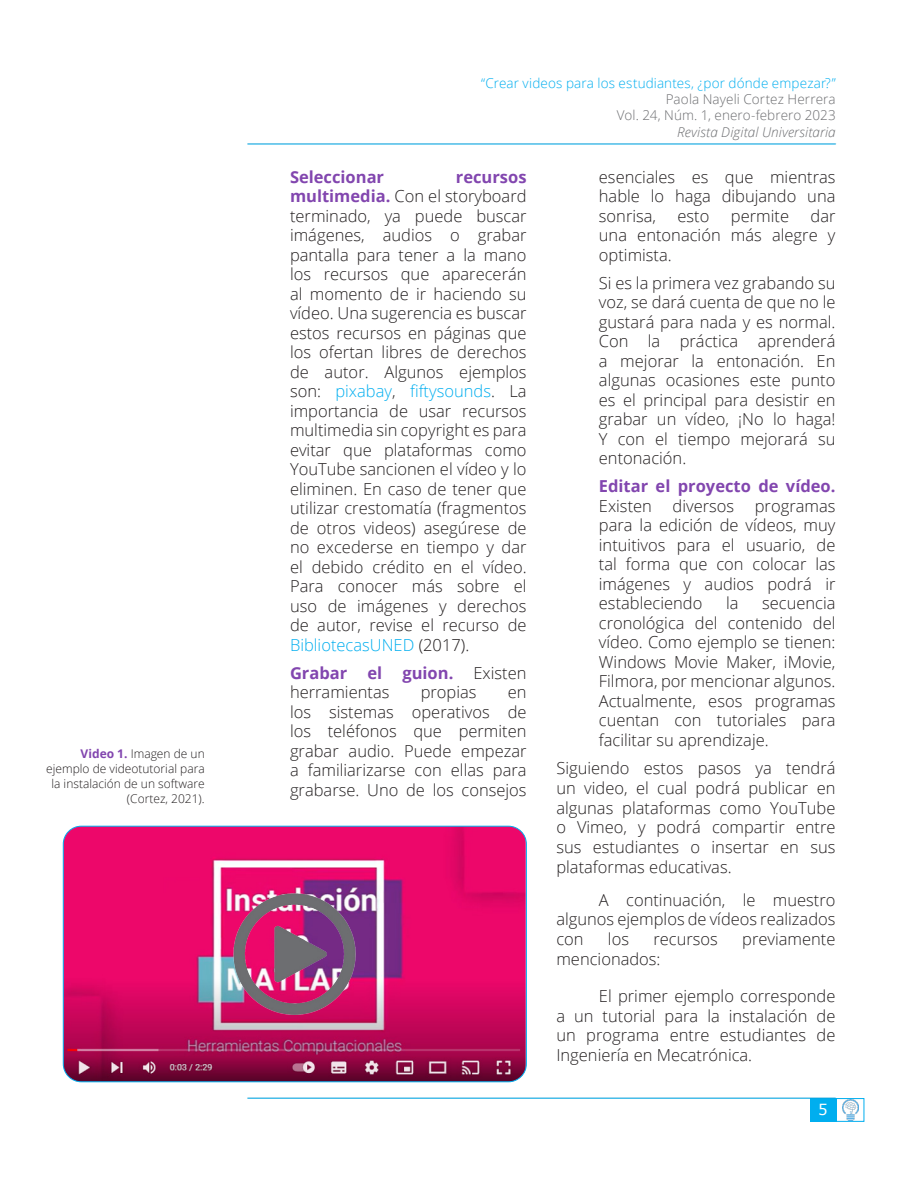
<style>
.page{position:relative;width:918px;height:1188px;background:#fff}
.page>*{position:absolute;margin:0;border:0;box-sizing:border-box;transform-origin:0 0}
.cita_bando{font:300 16.5px/19.5px "Open Sans";color:#231f20;text-align:justify}
.texto_sangria{font:300 16.5px/19.8px "Open Sans";color:#231f20;text-align:justify}
.texto_normal{font:300 16.5px/19.8px "Open Sans";color:#231f20;text-align:justify}
.cita_bando-2{font:700 16.5px "Open Sans";color:#8246af}
.t1{font:15px "Verdana";color:#fff}
.t2{font:300 13.5px/16.2px "Open Sans";letter-spacing:.01em;color:#6c6d70;text-align:right}
.t3{font:300 13.5px "Open Sans";letter-spacing:.01em;color:#00aeef}
.t4{font:italic 300 13.5px "Open Sans";letter-spacing:.005em;color:#6c6d70}
.imagen{font:300 12px/15px "Open Sans";color:#231f20;text-align:right}
.s1{font-weight:700;color:#8246af}
.s2{color:#00aeef}
</style>
<div class="page">
<div style="left:810px;top:1098px;width:26px;height:24px;background:#00aeef"></div>
<hr style="left:247px;top:1097px;width:589px;height:2px;background:#a3d9ee">
<hr style="left:247px;top:1098px;width:589px;height:1px;background:#00aeef">
<div style="left:836px;top:1098px;width:28px;height:24px;border:1px solid #00aeef"></div>
<img style="left:842px;top:1099px;width:17px;height:22px">
<hr style="left:247px;top:143px;width:589px;height:2px;background:#71c7e9">
<hr style="left:247px;top:144px;width:589px;height:1px;background:#00aeef">
<img style="left:63px;top:826px;width:463px;height:256px">
<div style="left:63px;top:826px;width:464px;height:256px;border:1px solid #00aeef;border-radius:18px"></div>
<img style="left:234px;top:893px;width:122px;height:122px">
<p class="imagen" style="left:46px;top:746px;width:160px"><span class="s1">Video 1.</span> Imagen de un ejemplo de videotutorial para la instalación de un software (Cortez, 2021).</p>
<p class="t3" style="left:481px;top:74px;width:356px">“Crear videos para los estudiantes, ¿por dónde empezar?”</p>
<p class="t2" style="left:617px;top:91px;width:220px">Paola Nayeli Cortez Herrera<br>Vol. 24, Núm. 1, enero-febrero 2023</p>
<p class="t4" style="left:677px;top:122px;width:160px">Revista Digital Universitaria</p>
<p class="cita_bando-2" style="left:290px;top:165px;width:96px">Seleccionar</p>
<p class="cita_bando" style="left:290px;top:167px;width:238px;text-indent:166px"><span class="s1">recursos multimedia.</span> Con el storyboard terminado, ya puede buscar imágenes, audios o grabar pantalla para tener a la mano los recursos que aparecerán al momento de ir haciendo su vídeo. Una sugerencia es buscar estos recursos en páginas que los ofertan libres de derechos de autor. Algunos ejemplos son: <span class="s2">pixabay</span>, <span class="s2">fiftysounds</span>. La importancia de usar recursos multimedia sin copyright es para evitar que plataformas como YouTube sancionen el vídeo y lo eliminen. En caso de tener que utilizar crestomatía (fragmentos de otros videos) asegúrese de no excederse en tiempo y dar el debido crédito en el vídeo.<br>Para conocer más sobre el uso de imágenes y derechos de autor, revise el recurso de <span class="s2">BibliotecasUNED</span> (2017).</p>
<p class="cita_bando" style="left:290px;top:663px;width:238px"><span class="s1">Grabar el guion.</span> Existen herramientas</p>
<p class="cita_bando" style="left:421px;top:682px;width:57px">propias</p>
<p class="cita_bando" style="left:290px;top:682px;width:238px;text-indent:218px">en los sistemas operativos de los teléfonos que permiten grabar audio. Puede empezar a familiarizarse con ellas para grabarse. Uno de los consejos</p>
<p class="cita_bando" style="left:599px;top:167px;width:238px">esenciales es que mientras hable lo haga dibujando una sonrisa,</p>
<p class="cita_bando" style="left:599px;top:206px;width:238px;text-indent:212px">dar una entonación más alegre y optimista.</p>
<p class="cita_bando" style="left:599px;top:273px;width:238px">Si es la primera vez grabando su voz, se dará cuenta de que no le gustará para nada y es normal.<br>Con la práctica aprenderá a mejorar la entonación. En algunas ocasiones este punto es el principal para desistir en grabar un vídeo, ¡No lo haga!<br>Y con el tiempo mejorará su entonación.</p>
<p class="cita_bando" style="left:599px;top:476px;width:238px"><span class="s1">Editar el proyecto de vídeo.<br></span>Existen diversos programas para la edición de vídeos, muy intuitivos para el usuario, de tal forma que con colocar las imágenes y audios podrá ir estableciendo</p>
<p class="cita_bando" style="left:678px;top:206px;width:33px">esto</p>
<p class="cita_bando" style="left:731px;top:206px;width:60px">permite</p>
<p class="cita_bando" style="left:726px;top:593px;width:14px">la</p>
<p class="cita_bando" style="left:599px;top:593px;width:238px;text-indent:163px">secuencia cronológica del contenido del vídeo. Como ejemplo se tienen:<br>Windows Movie Maker, iMovie, Filmora, por mencionar algunos.<br>Actualmente, esos programas cuentan con tutoriales para facilitar su aprendizaje.</p>
<p class="texto_normal" style="left:556px;top:758px;width:281px">Siguiendo estos pasos ya tendrá un video, el cual podrá publicar en algunas plataformas como YouTube o Vimeo, y podrá compartir entre sus estudiantes o insertar en sus plataformas educativas.</p>
<p class="texto_sangria" style="left:556px;top:889px;width:281px;text-indent:43px">A continuación, le muestro algunos ejemplos de vídeos realizados con</p>
<p class="texto_sangria" style="left:608px;top:929px;width:23px">los</p>
<p class="texto_sangria" style="left:653px;top:929px;width:66px">recursos</p>
<p class="texto_sangria" style="left:742px;top:929px;width:95px">previamente</p>
<p class="texto_sangria" style="left:556px;top:949px;width:106px">mencionados:</p>
<p class="texto_sangria" style="left:556px;top:985px;width:281px;text-indent:43px">El primer ejemplo corresponde a un tutorial para la instalación de un programa entre estudiantes de Ingeniería en Mecatrónica.</p>
<p class="t1" style="left:818px;top:1097px;width:38px">5 5</p>
</div>
